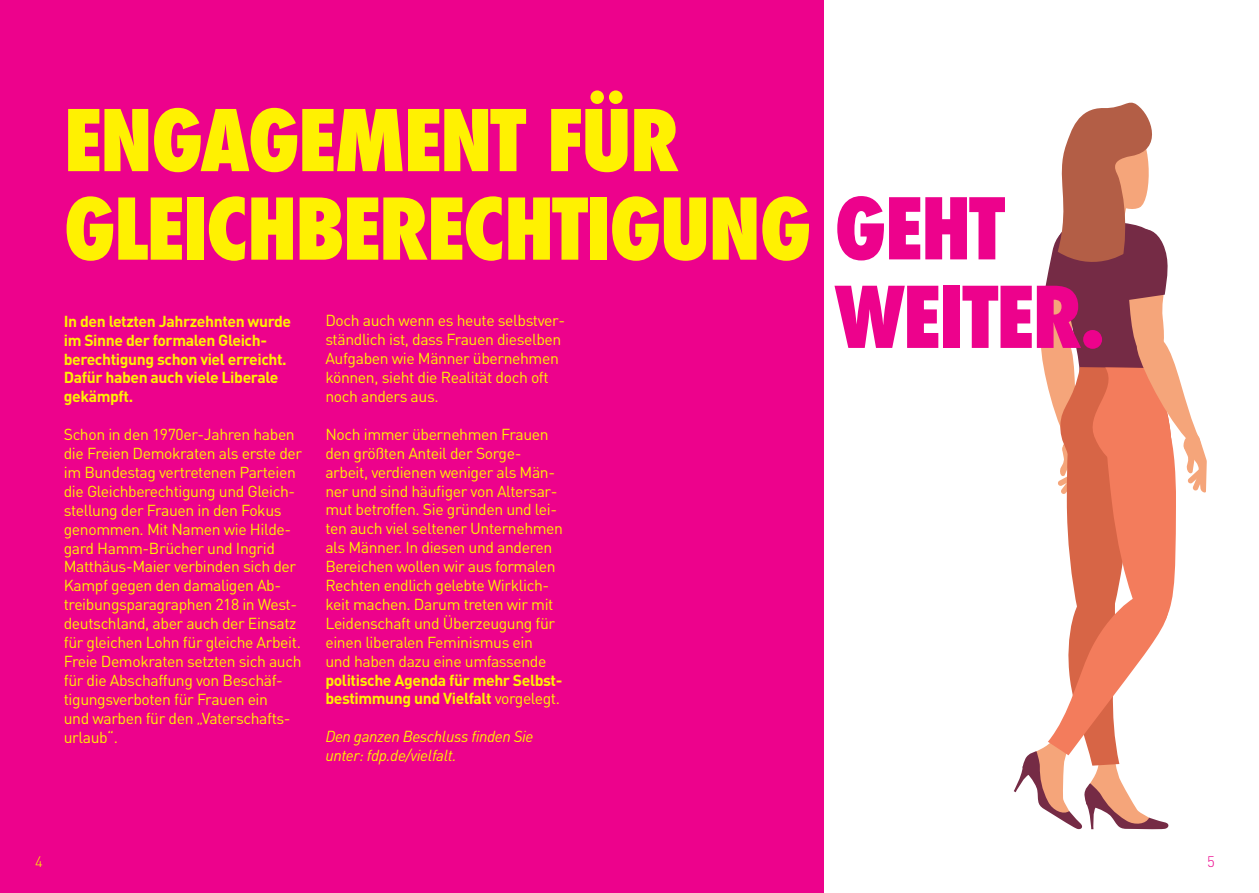
<style>
.page{position:relative;width:1259px;height:893px;background:#fff}
.page>*{position:absolute;margin:0;border:0;box-sizing:border-box;transform-origin:0 0}
.t1{font:800 condensed 82.5px/88.5px "Futura";letter-spacing:-.025em;color:#fff101}
.t2{font:800 condensed 82.5px "Futura";letter-spacing:-.025em;color:#ed028c}
.t3{font:15.75px/18.9px "DIN";letter-spacing:-.025em;color:#fff101}
.t4{font:700 15.75px/18.9px "DIN";letter-spacing:-.025em;color:#fff101}
.t5{font:italic 15.75px/18.9px "DIN";letter-spacing:-.025em;color:#fff101}
.t6{font:300 15px "DIN";color:#fff101}
.t7{font:300 15px "DIN";color:#ed028c}
.s1{color:#ed028c}
.s2{font-weight:400}
</style>
<div class="page">
<svg style="left:1013px;top:102px;width:194px;height:728px"></svg>
<div style="left:0;top:0;width:823px;height:893px;background:#ed028c"></div>
<h1 class="t1" style="left:64px;top:97px;width:942px">ENGAGEMENT FÜR<br>GLEICHBERECHTIGUNG <span class="s1">GEHT</span></h1>
<p class="t4" style="left:64px;top:311px;width:229px">In den letzten Jahrzehnten wurde im Sinne der formalen Gleich&shy;berechtigung schon viel erreicht.<br>Dafür haben auch viele Liberale gekämpft.</p>
<p class="t3" style="left:64px;top:425px;width:240px">Schon in den 1970er-Jahren haben die Freien Demokraten als erste der im Bundestag vertretenen Parteien die Gleichberechtigung und Gleich&shy;stellung der Frauen in den Fokus genommen. Mit Namen wie Hilde&shy;gard Hamm-Brücher und Ingrid<br>Matthäus-Maier verbinden sich der<br>Kampf gegen den damaligen Ab&shy;treibungsparagraphen 218 in West&shy;deutschland, aber auch der Einsatz für gleichen Lohn für gleiche Arbeit.<br>Freie Demokraten setzten sich auch für die Abschaffung von Beschäf&shy;tigungsverboten für Frauen ein<br>und warben für den „Vaterschafts&shy;urlaub“.</p>
<p class="t3" style="left:325px;top:311px;width:241px">Doch auch wenn es heute selbstver&shy;ständlich ist, dass Frauen dieselben<br>Aufgaben wie Männer übernehmen können, sieht die Realität doch oft noch anders aus.</p>
<p class="t3" style="left:325px;top:424px;width:239px">Noch immer übernehmen Frauen den größten Anteil der Sorge&shy;arbeit, verdienen weniger als Män&shy;ner und sind häufiger von Altersar&shy;mut betroffen. Sie gründen und lei&shy;ten auch viel seltener Unternehmen als Männer. In diesen und anderen Bereichen wollen wir aus formalen Rechten endlich gelebte Wirklich&shy;keit machen. Darum treten wir mit Leidenschaft und Überzeugung für einen liberalen Feminismus ein<br>und haben dazu eine umfassende</p>
<p class="t4" style="left:325px;top:670px;width:239px">politische Agenda für mehr Selbst&shy;bestimmung und Vielfalt <span class="s2">vorgelegt.</span></p>
<p class="t5" style="left:325px;top:727px;width:210px">Den ganzen Beschluss finden Sie unter: fdp.de/vielfalt.</p>
<h1 class="t2" style="left:834px;top:261px;width:272px">WEITER.</h1>
<p class="t6" style="left:35px;top:852px;width:9px">4</p>
<p class="t7" style="left:1207px;top:852px;width:9px">5</p>
</div>
